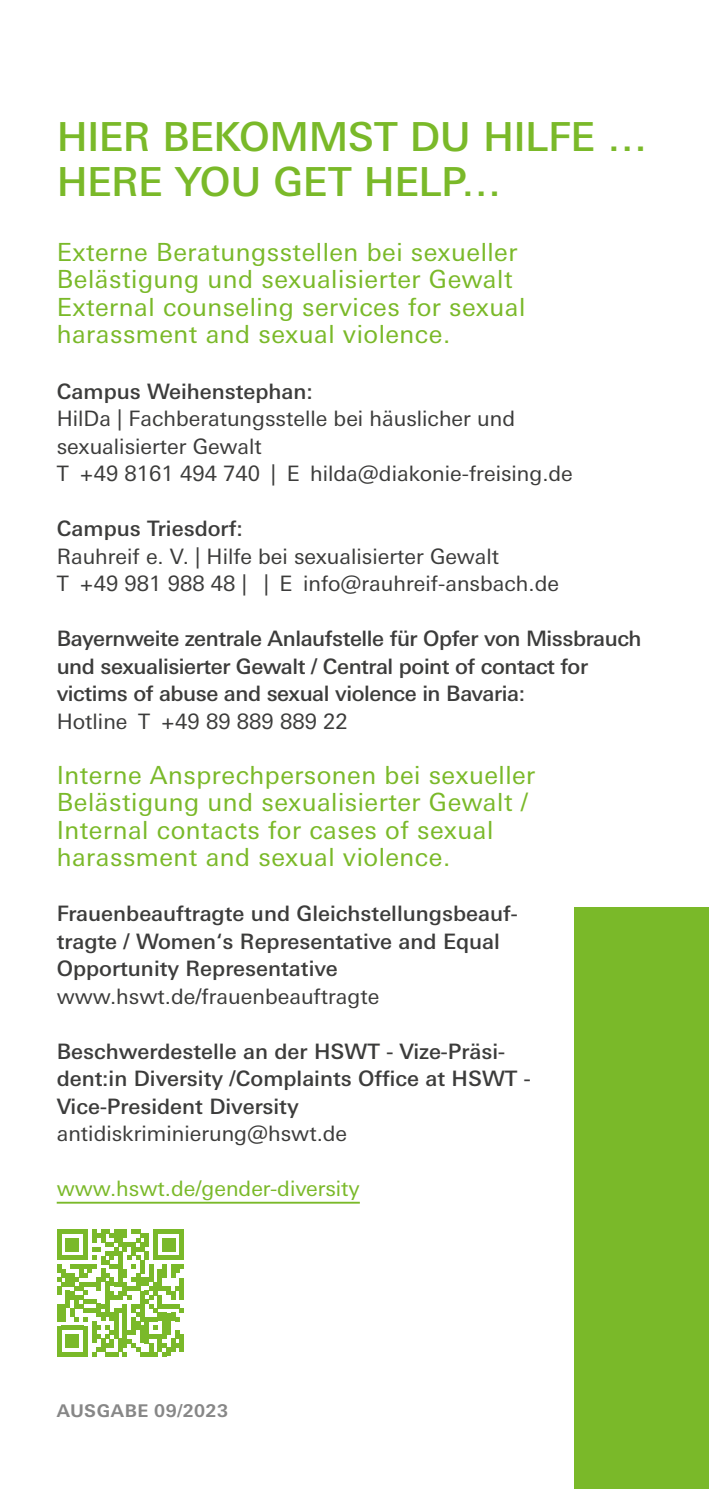
<style>
.page{position:relative;width:709px;height:1489px;background:#fff}
.page>*{position:absolute;margin:0;border:0;box-sizing:border-box;transform-origin:0 0}
.t1{font:500 40px/45px "Univers Next Pro";letter-spacing:-.015em;color:#7ab929}
.t2{font:25px/27.5px "Univers Next Pro";letter-spacing:.02em;color:#7ab929}
.t3{font:21.25px/27.5px "Univers Next Pro";color:#3c3c3b}
.t4{font:500 21.25px/27.5px "Univers Next Pro";color:#3c3c3b}
.t5{font:500 21.25px/27.5px "Univers Next Pro";letter-spacing:-.02em;color:#3c3c3b}
.t6{font:21.25px "Univers Next Pro";color:#7ab929}
.t7{font:700 17.5px "Univers Next Pro";letter-spacing:.025em;color:#878787}
</style>
<div class="page">
<div style="left:574px;top:907px;width:135px;height:581px;background:#7ab929"></div>
<hr style="left:57px;top:1201px;width:303px;height:2px;background:#7ab929">
<svg style="left:57px;top:1229px;width:127px;height:127px"></svg>
<hr style="left:180px;top:1334px;width:4px;height:17px;background:#7ab929">
<h1 class="t1" style="left:57px;top:114px;width:592px">HIER BEKOMMST DU HILFE …<br>HERE YOU GET HELP…</h1>
<p class="t2" style="left:57px;top:238px;width:470px">Externe Beratungsstellen bei sexueller Belästigung und sexualisierter Gewalt External counseling services for sexual harassment and sexual violence.</p>
<p class="t4" style="left:57px;top:377px;width:258px">Campus Weihenstephan:</p>
<p class="t3" style="left:57px;top:405px;width:517px">HilDa | Fachberatungsstelle bei häuslicher und sexualisierter Gewalt<br>T +49 8161 494 740 | E hilda@diakonie-freising.de</p>
<p class="t4" style="left:57px;top:514px;width:188px">Campus Triesdorf:</p>
<p class="t3" style="left:57px;top:542px;width:504px">Rauhreif e. V. | Hilfe bei sexualisierter Gewalt<br>T +49 981 988 48 | | E info@rauhreif-ansbach.de</p>
<p class="t5" style="left:57px;top:624px;width:586px">Bayernweite zentrale Anlaufstelle für Opfer von Missbrauch und sexualisierter Gewalt / Central point of contact for victims of abuse and sexual violence in Bavaria:</p>
<p class="t3" style="left:57px;top:707px;width:292px">Hotline T +49 89 889 889 22</p>
<p class="t2" style="left:57px;top:761px;width:480px">Interne Ansprechpersonen bei sexueller Belästigung und sexualisierter Gewalt / Internal contacts for cases of sexual harassment and sexual violence.</p>
<p class="t4" style="left:57px;top:899px;width:462px">Frauenbeauftragte und Gleichstellungsbeauf&shy;tragte / Women‘s Representative and Equal<br>Opportunity Representative</p>
<p class="t3" style="left:57px;top:982px;width:324px">www.hswt.de/frauenbeauftragte</p>
<p class="t4" style="left:57px;top:1037px;width:475px">Beschwerdestelle an der HSWT - Vize-Präsi&shy;dent:in Diversity /Complaints Office at HSWT -<br>Vice-President Diversity</p>
<p class="t3" style="left:57px;top:1120px;width:292px">antidiskriminierung@hswt.de</p>
<p class="t6" style="left:57px;top:1176px;width:304px">www.hswt.de/gender-diversity</p>
<p class="t7" style="left:57px;top:1399px;width:173px">AUSGABE 09/2023</p>
</div>
